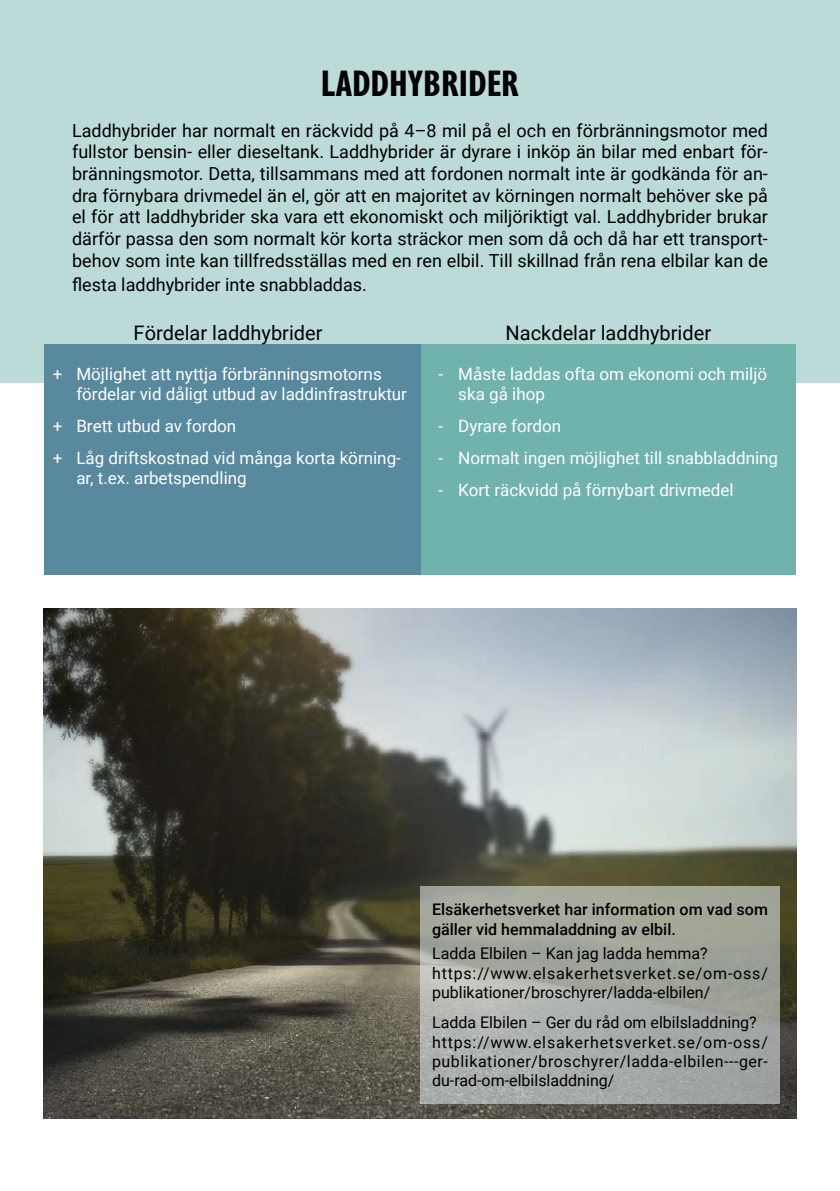
<style>
.page{position:relative;width:840px;height:1191px;background:#fff}
.page>*{position:absolute;margin:0;border:0;box-sizing:border-box;transform-origin:0 0}
.t1{font:700 condensed 38px "Gill Sans Nova";color:#000}
.t2{font:20px "Roboto";color:#000}
.t3{font:18px/21.6px "Roboto";color:#000;text-align:justify}
.t4{font:17px/20.4px "Roboto";color:#fff}
.t5{font:16px/19.2px "Roboto";color:#000}
.t6{font:500 16px/19.2px "Roboto";color:#000}
</style>
<div class="page">
<div style="left:0;top:0;width:839px;height:383px;background:#bcdbd8"></div>
<img style="left:44px;top:608px;width:751px;height:511px">
<div style="left:420px;top:344px;width:375px;height:230px;background:#70b3ad"></div>
<div style="left:44px;top:344px;width:376px;height:230px;background:#58899f"></div>
<svg style="left:420px;top:885px;width:359px;height:218px;background:#a5a9a3"></svg>
<p class="t1" style="left:321px;top:58px;width:199px">LADDHYBRIDER</p>
<p class="t3" style="left:72px;top:119px;width:697px">Laddhybrider har normalt en räckvidd på 4–8 mil på el och en förbränningsmotor med fullstor bensin- eller dieseltank. Laddhybrider är dyrare i inköp än bilar med enbart för&shy;bränningsmotor. Detta, tillsammans med att fordonen normalt inte är godkända för an&shy;dra förnybara drivmedel än el, gör att en majoritet av körningen normalt behöver ske på el för att laddhybrider ska vara ett ekonomiskt och miljöriktigt val. Laddhybrider brukar därför passa den som normalt kör korta sträckor men som då och då har ett transport&shy;behov som inte kan tillfredsställas med en ren elbil. Till skillnad från rena elbilar kan de</p>
<p class="t3" style="left:72px;top:273px;width:296px">flesta laddhybrider inte snabbladdas.</p>
<p class="t4" style="left:53px;top:363px;width:11px">+</p>
<p class="t4" style="left:53px;top:415px;width:11px">+</p>
<p class="t4" style="left:53px;top:447px;width:11px">+</p>
<p class="t2" style="left:133px;top:318px;width:190px">Fördelar laddhybrider</p>
<p class="t2" style="left:505px;top:318px;width:207px">Nackdelar laddhybrider</p>
<p class="t4" style="left:76px;top:363px;width:332px">Möjlighet att nyttja förbränningsmotorns fördelar vid dåligt utbud av laddinfrastruktur</p>
<p class="t4" style="left:76px;top:415px;width:161px">Brett utbud av fordon</p>
<p class="t4" style="left:76px;top:447px;width:326px">Låg driftskostnad vid många korta körning&shy;ar, t.ex. arbetspendling</p>
<p class="t4" style="left:438px;top:363px;width:6px">-</p>
<p class="t4" style="left:438px;top:415px;width:6px">-</p>
<p class="t4" style="left:438px;top:447px;width:6px">-</p>
<p class="t4" style="left:438px;top:479px;width:6px">-</p>
<p class="t4" style="left:458px;top:363px;width:310px">Måste laddas ofta om ekonomi och miljö ska gå ihop</p>
<p class="t4" style="left:458px;top:415px;width:104px">Dyrare fordon</p>
<p class="t4" style="left:458px;top:447px;width:321px">Normalt ingen möjlighet till snabbladdning</p>
<p class="t4" style="left:458px;top:479px;width:277px">Kort räckvidd på förnybart drivmedel</p>
<p class="t6" style="left:432px;top:899px;width:337px">Elsäkerhetsverket har information om vad som gäller vid hemmaladdning av elbil.</p>
<p class="t5" style="left:432px;top:943px;width:277px">Ladda Elbilen – Kan jag ladda hemma?</p>
<p class="t5" style="left:432px;top:962px;width:337px">https://www.elsakerhetsverket.se/om-oss/ publikationer/broschyrer/ladda-elbilen/</p>
<p class="t5" style="left:432px;top:1012px;width:326px">Ladda Elbilen – Ger du råd om elbilsladdning?</p>
<p class="t5" style="left:432px;top:1031px;width:337px;text-align:justify">https://www.elsakerhetsverket.se/om-oss/ publikationer/broschyrer/ladda-elbilen---ger&shy;du-rad-om-elbilsladdning/</p>
</div>
